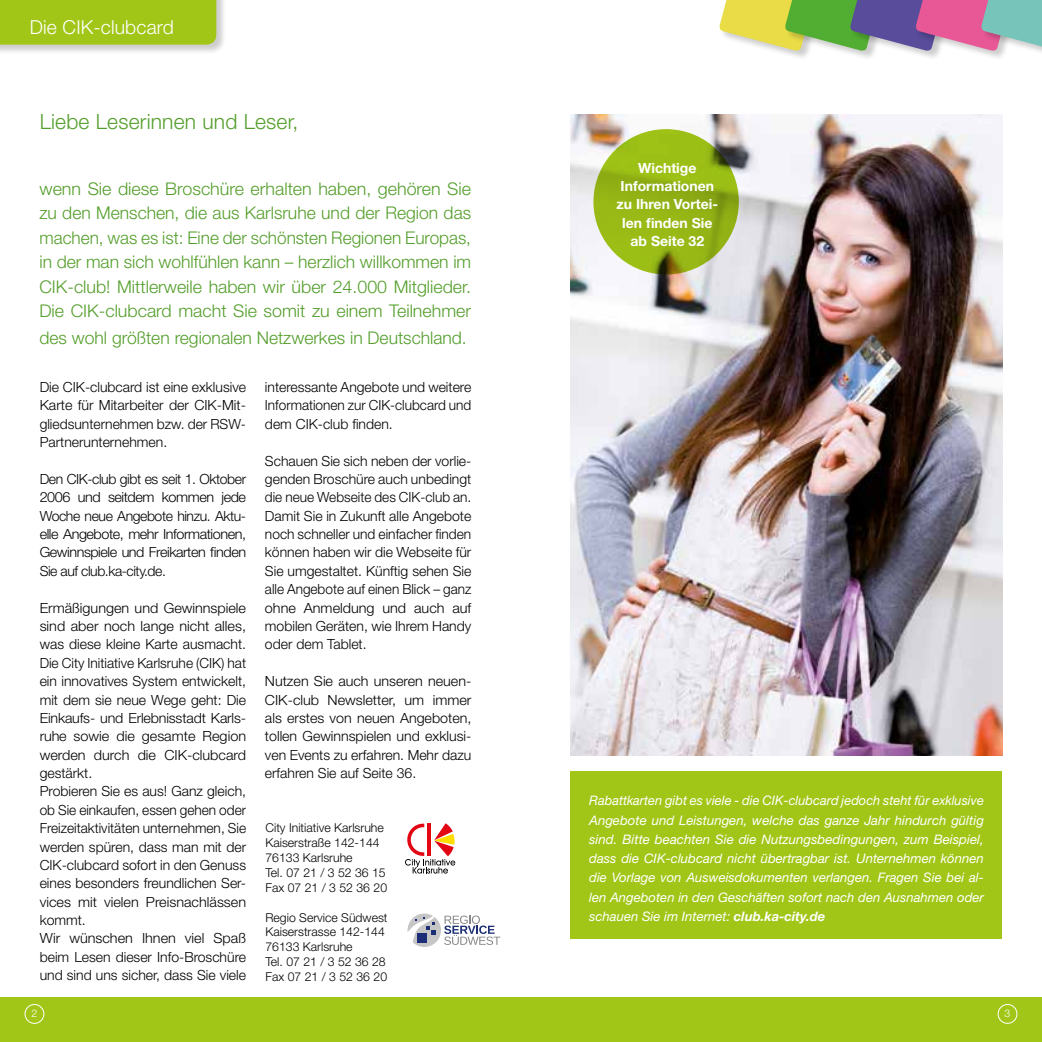
<style>
.page{position:relative;width:1042px;height:1042px;background:#fff}
.page>*{position:absolute;margin:0;border:0;box-sizing:border-box;transform-origin:0 0}
.t1{font:300 21px "Helvetica Neue LT Std";letter-spacing:.01em;color:#549e2b}
.t2{font:300 19.25px "Helvetica Neue LT Std";letter-spacing:.01em;color:#fff}
.t3{font:300 17.5px/24.5px "Helvetica Neue LT Std";color:#549e2b;text-align:justify}
.t4{font:300 14px/18.4px "Helvetica Neue LT Std";color:#000;text-align:justify}
.t5{font:700 14px/18.4px "Helvetica Neue LT Std";color:#fff;text-align:center}
.t6{font:italic 13.12px/19.2px "Helvetica Neue LT Std";color:#fff;text-align:justify}
.t7{font:300 12.25px/14.9px "Helvetica Neue LT Std";color:#000}
.t8{font:300 10.5px "Helvetica Neue LT Std";color:#fff}
.s1{font-weight:700}
</style>
<div class="page">
<div style="left:0;top:0;width:227px;height:55px;background:#000;opacity:.2"></div>
<div style="left:0;top:0;width:216px;height:45px;background:#a2c617"></div>
<div style="left:0;top:997px;width:1042px;height:45px;background:#a2c617"></div>
<div style="left:25px;top:1004px;width:19px;height:19px;border:1px solid #fff;border-radius:50%"></div>
<div style="left:998px;top:1004px;width:19px;height:19px;border:1px solid #fff;border-radius:50%"></div>
<div style="left:785px;top:0;width:107px;height:61px;background:#000;opacity:.2"></div>
<div style="left:850px;top:0;width:107px;height:61px;background:#000;opacity:.2"></div>
<div style="left:915px;top:0;width:108px;height:61px;background:#000;opacity:.2"></div>
<div style="left:981px;top:0;width:61px;height:61px;background:#000;opacity:.2"></div>
<svg style="left:719px;top:0;width:323px;height:52px;background:#a7a48c"></svg>
<img style="left:570px;top:114px;width:432px;height:642px">
<div style="left:570px;top:771px;width:432px;height:168px;background:#a2c617"></div>
<svg style="left:405px;top:823px;width:50px;height:50px"></svg>
<svg style="left:593px;top:129px;width:146px;height:145px;background:#94b416"></svg>
<svg style="left:407px;top:913px;width:93px;height:34px"></svg>
<h2 class="t2" style="left:30px;top:15px;width:146px">Die CIK-clubcard</h2>
<h1 class="t1" style="left:40px;top:109px;width:260px">Liebe Leserinnen und Leser,</h1>
<p class="t3" style="left:39px;top:176px;width:433px">wenn Sie diese Broschüre erhalten haben, gehören Sie zu den Menschen, die aus Karlsruhe und der Region das machen, was es ist: Eine der schönsten Regionen Europas, in der man sich wohlfühlen kann – herzlich willkommen im CIK-club! Mittlerweile haben wir über 24.000 Mitglieder.<br>Die CIK-clubcard macht Sie somit zu einem Teilnehmer</p>
<p class="t3" style="left:39px;top:325px;width:429px">des wohl größten regionalen Netzwerkes in Deutschland.</p>
<p class="t4" style="left:40px;top:378px;width:208px">Die CIK-clubcard ist eine exklusive Karte für Mitarbeiter der CIK-Mit&shy;gliedsunternehmen bzw. der RSW-Partnerunternehmen.</p>
<p class="t4" style="left:40px;top:469px;width:208px">Den CIK-club gibt es seit 1. Oktober 2006 und seitdem kommen jede Woche neue Angebote hinzu. Aktu&shy;elle Angebote, mehr Informationen, Gewinnspiele und Freikarten finden Sie auf club.ka-city.de.</p>
<p class="t4" style="left:40px;top:598px;width:208px;text-align:left">Ermäßigungen und Gewinnspiele sind aber noch lange nicht alles, was diese kleine Karte ausmacht.<br>Die City Initiative Karlsruhe (CIK) hat ein innovatives System entwickelt, mit dem sie neue Wege geht: Die<br>Einkaufs- und Erlebnisstadt Karls&shy;ruhe sowie die gesamte Region werden durch die CIK-clubcard gestärkt.<br>Probieren Sie es aus! Ganz gleich, ob Sie einkaufen, essen gehen oder<br>Freizeitaktivitäten unternehmen, Sie werden spüren, dass man mit der<br>CIK-clubcard sofort in den Genuss eines besonders freundlichen Ser&shy;vices mit vielen Preisnachlässen kommt.<br>Wir wünschen Ihnen viel Spaß beim Lesen dieser Info-Broschüre und sind uns sicher, dass Sie viele</p>
<p class="t4" style="left:265px;top:378px;width:208px">interessante Angebote und weitere Informationen zur CIK-clubcard und dem CIK-club finden.</p>
<p class="t4" style="left:265px;top:451px;width:208px">Schauen Sie sich neben der vorlie&shy;genden Broschüre auch unbedingt die neue Webseite des CIK-club an.<br>Damit Sie in Zukunft alle Angebote noch schneller und einfacher finden können haben wir die Webseite für Sie umgestaltet. Künftig sehen Sie alle Angebote auf einen Blick – ganz ohne Anmeldung und auch auf mobilen Geräten, wie Ihrem Handy oder dem Tablet.</p>
<p class="t4" style="left:265px;top:672px;width:208px">Nutzen Sie auch unseren neuen-CIK-club Newsletter, um immer als erstes von neuen Angeboten, tollen Gewinnspielen und exklusi&shy;ven Events zu erfahren. Mehr dazu erfahren Sie auf Seite 36.</p>
<p class="t7" style="left:265px;top:820px;width:123px">City Initiative Karlsruhe<br>Kaiserstraße 142-144<br>76133 Karlsruhe<br>Tel. 07 21 / 3 52 36 15<br>Fax 07 21 / 3 52 36 20</p>
<p class="t7" style="left:265px;top:909px;width:124px">Regio Service Südwest<br>Kaiserstrasse 142-144<br>76133 Karlsruhe<br>Tel. 07 21 / 3 52 36 28<br>Fax 07 21 / 3 52 36 20</p>
<p class="t5" style="left:616px;top:158px;width:103px">Wichtige<br>Informationen zu Ihren Vortei&shy;len finden Sie ab Seite 32</p>
<p class="t6" style="left:589px;top:791px;width:396px">Rabattkarten gibt es viele - die CIK-clubcard jedoch steht für exklusive Angebote und Leistungen, welche das ganze Jahr hindurch gültig sind. Bitte beachten Sie die Nutzungsbedingungen, zum Beispiel, dass die CIK-clubcard nicht übertragbar ist. Unternehmen können die Vorlage von Ausweisdokumenten verlangen. Fragen Sie bei al&shy;len Angeboten in den Geschäften sofort nach den Ausnahmen oder schauen Sie im Internet: <span class="s1">club.ka-city.de</span></p>
<p class="t8" style="left:32px;top:1007px;width:7px">2</p>
<p class="t8" style="left:1004px;top:1007px;width:7px">3</p>
</div>
